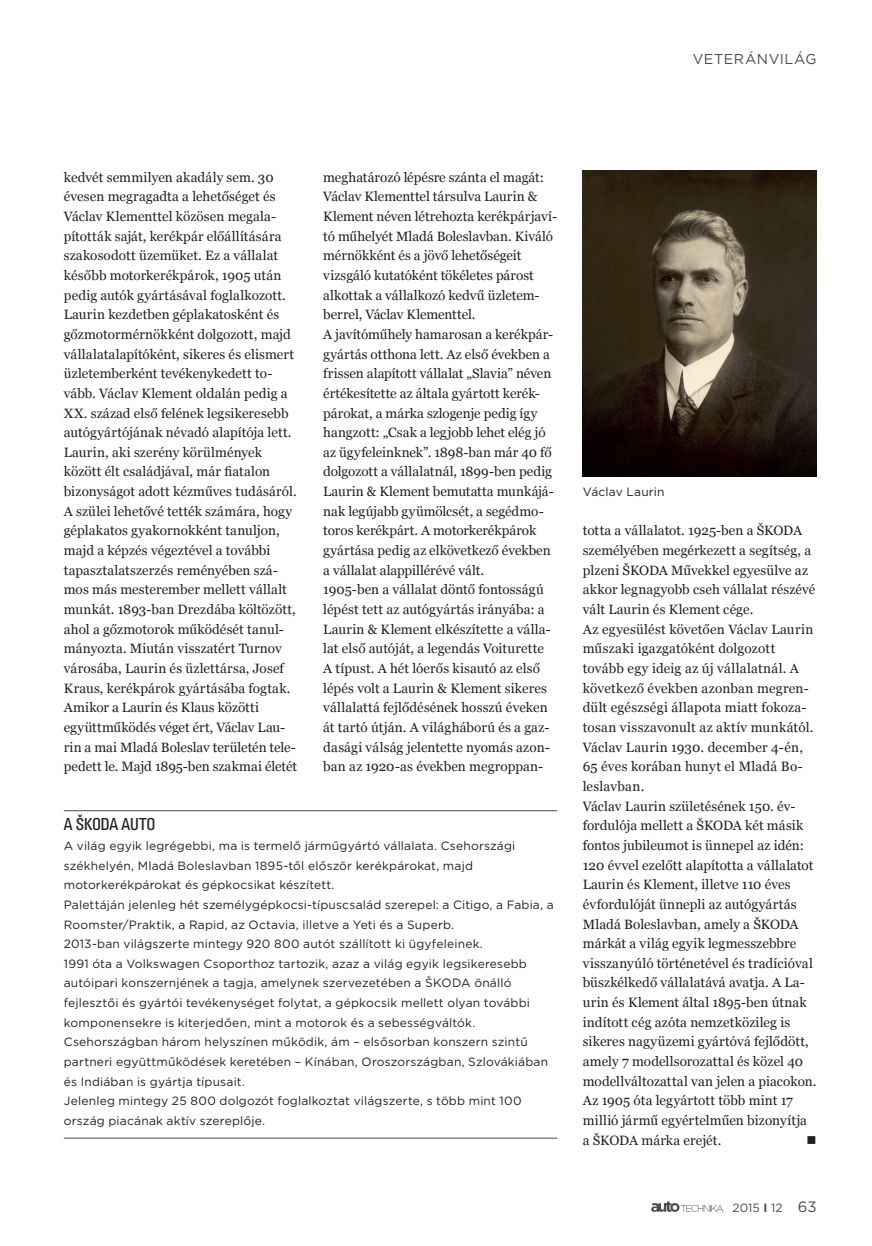
<style>
.page{position:relative;width:872px;height:1246px;background:#fff}
.page>*{position:absolute;margin:0;border:0;box-sizing:border-box;transform-origin:0 0}
.keretes{font:18px "U001 Con";letter-spacing:-.005em;color:#231f20}
.t1{font:14.25px "Gotham";letter-spacing:.035em;color:#4b4c4d}
.szoveg_uj{font:13.5px/19.6px "Georgia";letter-spacing:.005em;color:#231f20}
.szoveg_uj-2{font:13.5px "Wingdings";color:#231f20}
.keretes-2{font:12px/19.6px "Gotham";letter-spacing:.015em;color:#231f20}
.kepalairas_uj{font:12px "Gotham";letter-spacing:.015em;color:#231f20}
.t2{font:12px "Gotham";color:#4b4c4d}
.s1{font-weight:700}
.s2{font-size:15px}
</style>
<div class="page">
<svg style="left:651px;top:1201px;width:72px;height:11px"></svg>
<img style="left:583px;top:170px;width:233px;height:306px">
<hr style="left:64px;top:810px;width:493px;height:1px;background:#4b4c4d">
<hr style="left:64px;top:1138px;width:493px;height:1px;background:#4b4c4d">
<p class="t1" style="left:692px;top:50px;width:125px">VETERÁNVILÁG</p>
<p class="szoveg_uj" style="left:64px;top:167px;width:232px">kedvét semmilyen akadály sem. 30 évesen megragadta a lehetőséget és Václav Klementtel közösen megala&shy;pították saját, kerékpár előállítására szakosodott üzemüket. Ez a vállalat később motorkerékpárok, 1905 után pedig autók gyártásával foglalkozott.<br>Laurin kezdetben géplakatosként és gőzmotormérnökként dolgozott, majd vállalatalapítóként, sikeres és elismert üzletemberként tevékenykedett to&shy;vább. Václav Klement oldalán pedig a XX. század első felének legsikeresebb autógyártójának névadó alapítója lett.</p>
<p class="szoveg_uj" style="left:64px;top:442px;width:234px">Laurin, aki szerény körülmények között élt családjával, már fiatalon bizonyságot adott kézműves tudásáról.<br>A szülei lehetővé tették számára, hogy géplakatos gyakornokként tanuljon, majd a képzés végeztével a további tapasztalatszerzés reményében szá&shy;mos más mesterember mellett vállalt munkát. 1893-ban Drezdába költözött, ahol a gőzmotorok működését tanul&shy;mányozta. Miután visszatért Turnov városába, Laurin és üzlettársa, Josef Kraus, kerékpárok gyártásába fogtak.</p>
<p class="szoveg_uj" style="left:64px;top:697px;width:235px">Amikor a Laurin és Klaus közötti együttműködés véget ért, Václav Lau&shy;rin a mai Mladá Boleslav területén tele&shy;pedett le. Majd 1895-ben szakmai életét</p>
<p class="szoveg_uj" style="left:323px;top:167px;width:235px">meghatározó lépésre szánta el magát:<br>Václav Klementtel társulva Laurin &amp; Klement néven létrehozta kerékpárjaví&shy;tó műhelyét Mladá Boleslavban. Kiváló mérnökként és a jövő lehetőségeit vizsgáló kutatóként tökéletes párost alkottak a vállalkozó kedvű üzletem&shy;berrel, Václav Klementtel.</p>
<p class="szoveg_uj" style="left:323px;top:324px;width:232px">A javítóműhely hamarosan a kerékpár&shy;gyártás otthona lett. Az első években a frissen alapított vállalat „Slavia” néven értékesítette az általa gyártott kerék&shy;párokat, a márka szlogenje pedig így hangzott: „Csak a legjobb lehet elég jó az ügyfeleinknek”. 1898-ban már 40 fő dolgozott a vállalatnál, 1899-ben pedig Laurin &amp; Klement bemutatta munkájá&shy;nak legújabb gyümölcsét, a segédmo&shy;toros kerékpárt. A motorkerékpárok gyártása pedig az elkövetkező években a vállalat alappillérévé vált.</p>
<p class="szoveg_uj" style="left:323px;top:579px;width:229px">1905-ben a vállalat döntő fontosságú lépést tett az autógyártás irányába: a Laurin &amp; Klement elkészítette a válla&shy;lat első autóját, a legendás Voiturette A típust. A hét lóerős kisautó az első lépés volt a Laurin &amp; Klement sikeres vállalattá fejlődésének hosszú éveken át tartó útján. A világháború és a gaz&shy;dasági válság jelentette nyomás azon&shy;ban az 1920-as években megroppan-</p>
<p class="keretes" style="left:64px;top:814px;width:93px">A ŠKODA AUTO</p>
<p class="keretes-2" style="left:64px;top:835px;width:491px">A világ egyik legrégebbi, ma is termelő járműgyártó vállalata. Csehországi székhelyén, Mladá Boleslavban 1895-től először kerékpárokat, majd motorkerékpárokat és gépkocsikat készített.<br>Palettáján jelenleg hét személygépkocsi-típuscsalád szerepel: a Citigo, a Fabia, a Roomster/Praktik, a Rapid, az Octavia, illetve a Yeti és a Superb.<br>2013-ban világszerte mintegy 920 800 autót szállított ki ügyfeleinek.<br>1991 óta a Volkswagen Csoporthoz tartozik, azaz a világ egyik legsikeresebb autóipari konszernjének a tagja, amelynek szervezetében a ŠKODA önálló fejlesztői és gyártói tevékenységet folytat, a gépkocsik mellett olyan további komponensekre is kiterjedően, mint a motorok és a sebességváltók.<br>Csehországban három helyszínen működik, ám – elsősorban konszern szintű partneri együttműködések keretében – Kínában, Oroszországban, Szlovákiában és Indiában is gyártja típusait.<br>Jelenleg mintegy 25 800 dolgozót foglalkoztat világszerte, s több mint 100 ország piacának aktív szereplője.</p>
<p class="kepalairas_uj" style="left:583px;top:484px;width:83px">Václav Laurin</p>
<p class="szoveg_uj" style="left:583px;top:520px;width:234px">totta a vállalatot. 1925-ben a ŠKODA személyében megérkezett a segítség, a plzeni ŠKODA Művekkel egyesülve az akkor legnagyobb cseh vállalat részévé vált Laurin és Klement cége.</p>
<p class="szoveg_uj" style="left:583px;top:619px;width:232px">Az egyesülést követően Václav Laurin műszaki igazgatóként dolgozott tovább egy ideig az új vállalatnál. A következő években azonban megren&shy;dült egészségi állapota miatt fokoza&shy;tosan visszavonult az aktív munkától.<br>Václav Laurin 1930. december 4-én, 65 éves korában hunyt el Mladá Bo&shy;leslavban.</p>
<p class="szoveg_uj" style="left:583px;top:795px;width:235px">Václav Laurin születésének 150. év&shy;fordulója mellett a ŠKODA két másik fontos jubileumot is ünnepel az idén:<br>120 évvel ezelőtt alapította a vállalatot Laurin és Klement, illetve 110 éves évfordulóját ünnepli az autógyártás Mladá Boleslavban, amely a ŠKODA márkát a világ egyik legmesszebbre visszanyúló történetével és tradícióval büszkélkedő vállalatává avatja. A La&shy;urin és Klement által 1895-ben útnak indított cég azóta nemzetközileg is sikeres nagyüzemi gyártóvá fejlődött, amely 7 modellsorozattal és közel 40 modellváltozattal van jelen a piacokon.<br>Az 1905 óta legyártott több mint 17 millió jármű egyértelműen bizonyítja a ŠKODA márka erejét.</p>
<p class="szoveg_uj-2" style="left:806px;top:1132px;width:12px">■</p>
<p class="t2" style="left:732px;top:1200px;width:86px">2015 <span class="s1">I</span> 12 <span class="s2">63</span></p>
</div>
